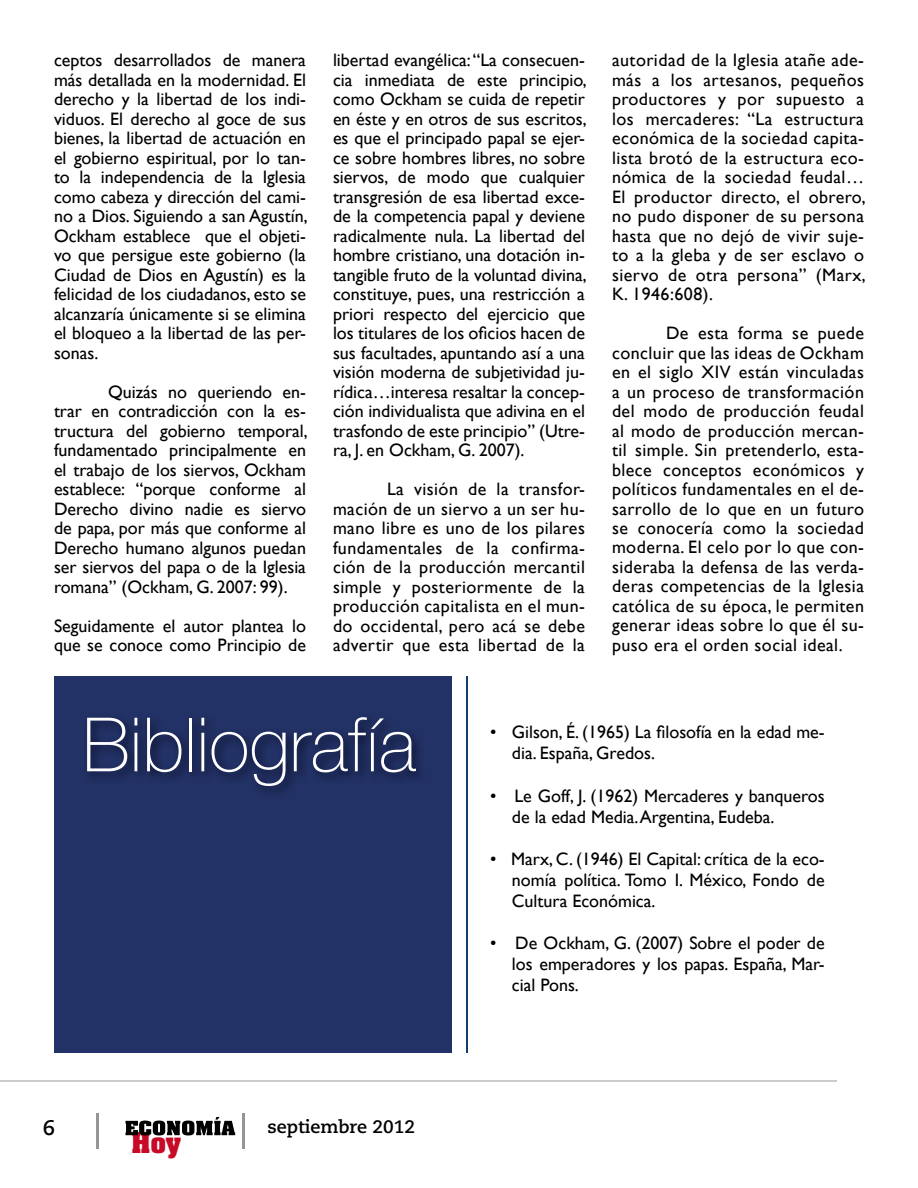
<style>
.page{position:relative;width:918px;height:1188px;background:#fff}
.page>*{position:absolute;margin:0;border:0;box-sizing:border-box;transform-origin:0 0}
.t1{font:100 75px "Helve Nue";color:#fff}
.t2{font:700 24.45px "Aachen";color:#c60a27}
.t3{font:700 21px "Caecilia LT Std";color:#000}
.t4{font:18px/19.5px "Gill Sans";color:#000;text-align:justify}
.t5{font:700 18px "Caecilia LT Std";color:#000}
</style>
<div class="page">
<svg style="left:125px;top:1117px;width:110px;height:19px"></svg>
<hr style="left:96px;top:1113px;width:3px;height:36px;background:#959595">
<hr style="left:242px;top:1113px;width:3px;height:36px;background:#959595">
<hr style="left:0;top:1080px;width:837px;height:2px;background:#ccc">
<div style="left:54px;top:676px;width:397px;height:377px;background:#233266"></div>
<hr style="left:467px;top:676px;width:1px;height:377px;background:#103f74">
<p class="t4" style="left:54px;top:51px;width:255px">ceptos desarrollados de manera más detallada en la modernidad. El derecho y la libertad de los indi&shy;viduos. El derecho al goce de sus bienes, la libertad de actuación en el gobierno espiritual, por lo tan&shy;to la independencia de la Iglesia como cabeza y dirección del cami&shy;no a Dios. Siguiendo a san Agustín, Ockham establece que el objeti&shy;vo que persigue este gobierno (la Ciudad de Dios en Agustín) es la felicidad de los ciudadanos, esto se alcanzaría únicamente si se elimina el bloqueo a la libertad de las per&shy;sonas.</p>
<p class="t4" style="left:54px;top:382px;width:255px;text-indent:54px">Quizás no queriendo en&shy;trar en contradicción con la es&shy;tructura del gobierno temporal, fundamentado principalmente en el trabajo de los siervos, Ockham establece: “porque conforme al Derecho divino nadie es siervo de papa, por más que conforme al Derecho humano algunos puedan ser siervos del papa o de la Iglesia romana” (Ockham, G. 2007: 99).</p>
<p class="t4" style="left:54px;top:616px;width:254px">Seguidamente el autor plantea lo que se conoce como Principio de</p>
<p class="t4" style="left:333px;top:51px;width:255px">libertad evangélica: “La consecuen&shy;cia inmediata de este principio, como Ockham se cuida de repetir en éste y en otros de sus escritos, es que el principado papal se ejer&shy;ce sobre hombres libres, no sobre siervos, de modo que cualquier transgresión de esa libertad exce&shy;de la competencia papal y deviene radicalmente nula. La libertad del hombre cristiano, una dotación in&shy;tangible fruto de la voluntad divina, constituye, pues, una restricción a priori respecto del ejercicio que los titulares de los oficios hacen de sus facultades, apuntando así a una visión moderna de subjetividad ju&shy;rídica…interesa resaltar la concep&shy;ción individualista que adivina en el trasfondo de este principio” (Utre&shy;ra, J. en Ockham, G. 2007).</p>
<p class="t4" style="left:333px;top:480px;width:254px;text-indent:54px">La visión de la transfor&shy;mación de un siervo a un ser hu&shy;mano libre es uno de los pilares fundamentales de la confirma&shy;ción de la producción mercantil simple y posteriormente de la producción capitalista en el mun&shy;do occidental, pero acá se debe advertir que esta libertad de la</p>
<p class="t4" style="left:612px;top:51px;width:255px">autoridad de la Iglesia atañe ade&shy;más a los artesanos, pequeños productores y por supuesto a los mercaderes: “La estructura económica de la sociedad capita&shy;lista brotó de la estructura eco&shy;nómica de la sociedad feudal… El productor directo, el obrero, no pudo disponer de su persona hasta que no dejó de vivir suje&shy;to a la gleba y de ser esclavo o siervo de otra persona” (Marx, K. 1946:608).</p>
<p class="t4" style="left:612px;top:324px;width:254px;text-indent:54px">De esta forma se puede concluir que las ideas de Ockham en el siglo XIV están vinculadas a un proceso de transformación del modo de producción feudal al modo de producción mercan&shy;til simple. Sin pretenderlo, esta&shy;blece conceptos económicos y políticos fundamentales en el de&shy;sarrollo de lo que en un futuro se conocería como la so ciedad moderna. El celo por lo que con&shy;sideraba la defensa de las verda&shy;deras competencias de la Iglesia católica de su época, le permiten generar ideas sobre lo que él su&shy;puso era el orden social ideal.</p>
<h1 class="t1" style="left:82px;top:698px;width:335px">Bibliografía</h1>
<p class="t4" style="left:512px;top:722px;width:314px;line-height:21px;text-indent:-22px">• Gilson, É. (1965) La filosofía en la edad me&shy;dia. España, Gredos.</p>
<p class="t4" style="left:512px;top:786px;width:314px;line-height:21px;text-indent:-22px">• Le Goff, J. (1962) Mercaderes y banqueros de la edad Media. Argentina, Eudeba.</p>
<p class="t4" style="left:512px;top:849px;width:314px;line-height:21px;text-indent:-22px">• Marx, C. (1946) El Capital: crítica de la eco&shy;nomía política. Tomo I. México, Fondo de Cultura Económica.</p>
<p class="t4" style="left:512px;top:933px;width:314px;line-height:21px;text-indent:-22px">• De Ockham, G. (2007) Sobre el poder de los emperadores y los papas. España, Mar&shy;cial Pons.</p>
<p class="t3" style="left:43px;top:1116px;width:14px">6</p>
<h2 class="t2" style="left:132px;top:1125px;width:51px">Hoy</h2>
<p class="t5" style="left:267px;top:1116px;width:149px">septiembre 2012</p>
</div>
